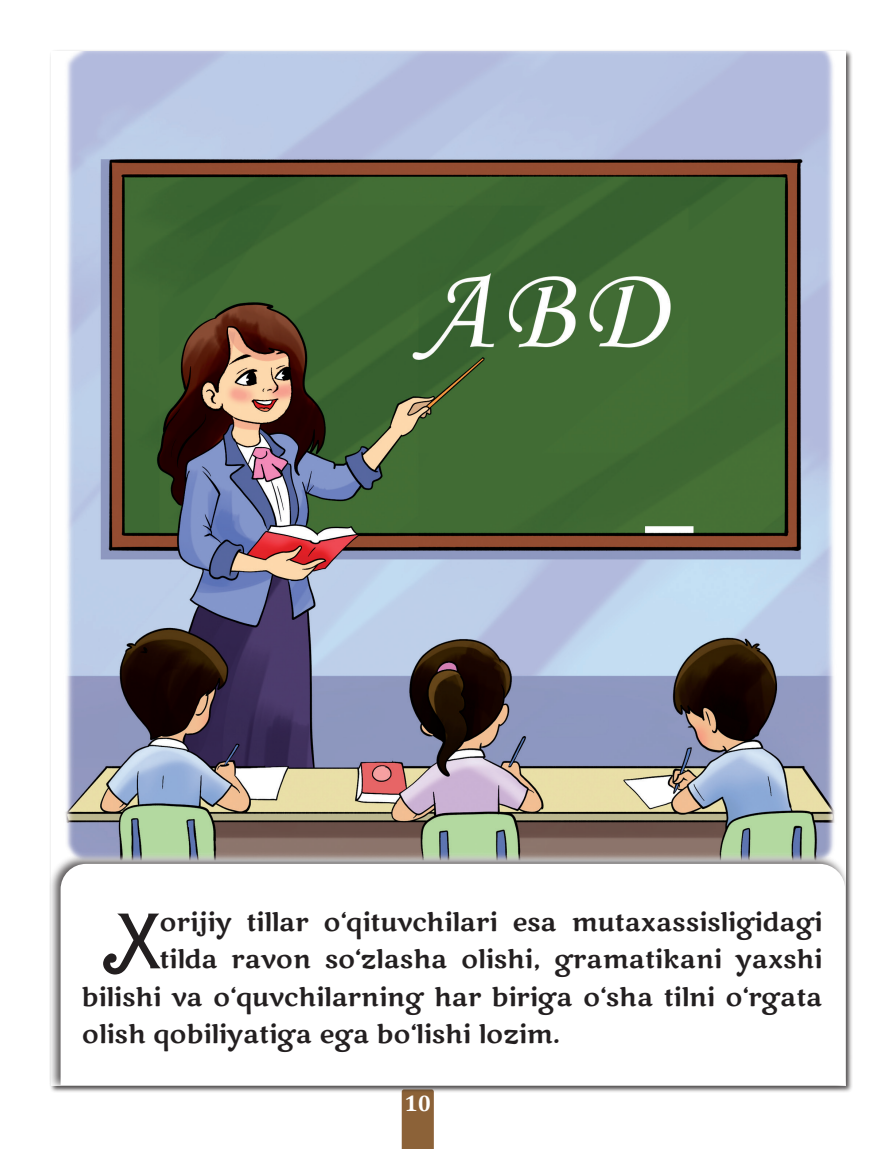
<style>
.page{position:relative;width:893px;height:1149px;background:#fff}
.page>*{position:absolute;margin:0;border:0;box-sizing:border-box;transform-origin:0 0}
.t1{font:81px "Bartex";color:#231f20}
.t2{font:25.5px "Marko One";color:#231f20}
.t3{font:700 22.5px "Cambria";color:#fff}
</style>
<div class="page">
<div style="left:402px;top:1092px;width:32px;height:56px;background:#8c6238"></div>
<img style="left:65px;top:51px;width:770px;height:802px">
<div style="left:49px;top:853px;width:800px;height:238px;background:#231f20;opacity:.75"></div>
<svg style="left:61px;top:863px;width:784px;height:221px"></svg>
<p class="t1" style="left:104px;top:902px;width:57px">X</p>
<p class="t2" style="left:159px;top:905px;width:664px">orijiy tillar o‘qituvchilari esa mutaxassisligidagi</p>
<p class="t2" style="left:159px;top:942px;width:664px">tilda ravon so‘zlasha olishi, gramatikani yaxshi</p>
<p class="t2" style="left:82px;top:980px;width:742px">bilishi va o‘quvchilarning har biriga o‘sha tilni o‘rgata</p>
<p class="t2" style="left:82px;top:1017px;width:480px">olish qobiliyatiga ega bo‘lishi lozim.</p>
<p class="t3" style="left:404px;top:1087px;width:28px">10</p>
</div>
